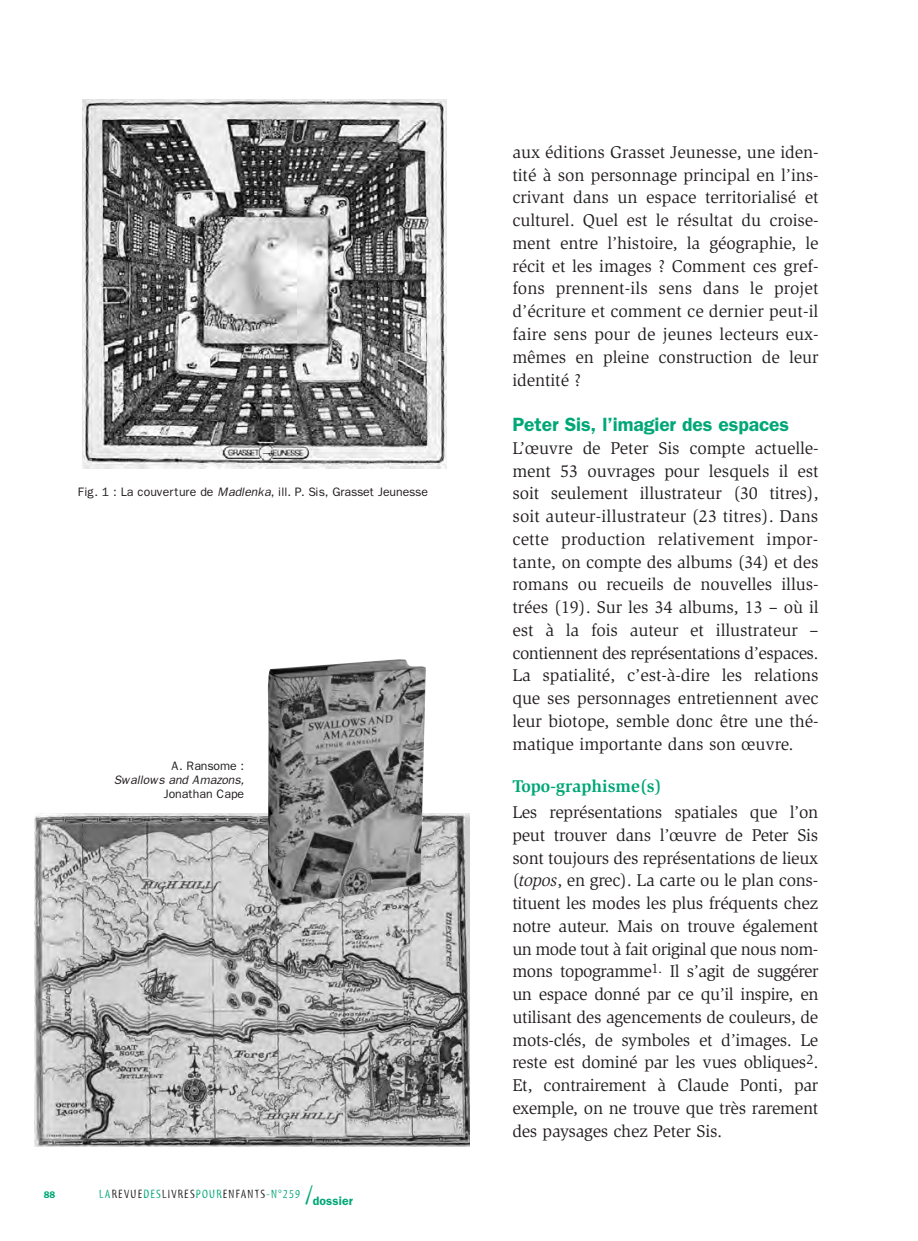
<style>
.page{position:relative;width:918px;height:1241px;background:#fff}
.page>*{position:absolute;margin:0;border:0;box-sizing:border-box;transform-origin:0 0}
.t1{font:600 19.25px "Franklin Gothic";letter-spacing:-.005em;color:#00a777}
.t2{font:17.5px/22.8px "Slimbach";letter-spacing:-.005em;color:#231f20;text-align:justify}
.t3{font:700 17.5px "Slimbach";color:#00a777}
.t4{font:12.25px "Franklin Gothic";letter-spacing:-.005em;color:#231f20}
.t5{font:12.25px "Myriad Tilt";letter-spacing:.1em;color:#231f20}
.t6{font:italic 12.25px "Franklin Gothic";letter-spacing:-.005em;color:#231f20}
.t7{font:600 9.62px "Franklin Gothic";color:#00a777}
.s1{font-style:italic}
.s2{color:#00a777}
.s3{font-size:26.25px;color:#00a777}
.s4{font-family:"Franklin Gothic";font-weight:600;color:#00a777}
</style>
<div class="page">
<img style="left:83px;top:99px;width:364px;height:369px">
<img style="left:35px;top:813px;width:435px;height:333px">
<img style="left:267px;top:659px;width:159px;height:246px">
<p class="t4" style="left:78px;top:484px;width:351px">Fig. 1 : La couverture de <span class="s1">Madlenka</span>, ill. P. Sis, Grasset Jeunesse</p>
<p class="t4" style="left:171px;top:758px;width:74px">A. Ransome :</p>
<p class="t6" style="left:114px;top:772px;width:132px">Swallows and Amazons,</p>
<p class="t4" style="left:164px;top:786px;width:82px">Jonathan Cape</p>
<p class="t7" style="left:44px;top:1188px;width:13px">88</p>
<p class="t5" style="left:99px;top:1188px;width:255px"><span class="s2">LA</span>REVUE<span class="s2">DES</span>LIVRES<span class="s2">POUR</span>ENFANTS<span class="s2">-N°259</span> <span class="s3">/</span><span class="s4">dossier</span></p>
<p class="t2" style="left:512px;top:142px;width:308px">aux éditions Grasset Jeunesse, une iden&shy;tité à son personnage principal en l’ins&shy;crivant dans un espace territorialisé et culturel. Quel est le résultat du croise&shy;ment entre l’histoire, la géographie, le récit et les images ? Comment ces gref&shy;fons prennent-ils sens dans le projet d’écriture et comment ce dernier peut-il faire sens pour de jeunes lecteurs eux&shy;mêmes en pleine construction de leur identité ?</p>
<p class="t1" style="left:512px;top:413px;width:278px">Peter Sis, l’imagier des espaces</p>
<p class="t2" style="left:512px;top:438px;width:308px">L’œuvre de Peter Sis compte actuelle&shy;ment 53 ouvrages pour lesquels il est soit seulement illustrateur (30 titres), soit auteur-illustrateur (23 titres). Dans cette production relativement impor&shy;tante, on compte des albums (34) et des romans ou recueils de nouvelles illus&shy;trées (19). Sur les 34 albums, 13 – où il est à la fois auteur et illustrateur – contiennent des représentations d’espaces.<br>La spatialité, c’est-à-dire les relations que ses personnages entretiennent avec leur biotope, semble donc être une thé&shy;matique importante dans son œuvre.</p>
<p class="t3" style="left:512px;top:779px;width:151px">Topo-graphisme(s)</p>
<p class="t2" style="left:512px;top:802px;width:308px">Les représentations spatiales que l’on peut trouver dans l’œuvre de Peter Sis sont toujours des représentations de lieux (<span class="s1">topos</span>, en grec). La carte ou le plan cons&shy;tituent les modes les plus fréquents chez notre auteur. Mais on trouve également un mode tout à fait original que nous nom&shy;mons topogramme<sup>1.</sup> Il s’agit de suggérer un espace donné par ce qu’il inspire, en utilisant des agencements de couleurs, de mots-clés, de symboles et d’images. Le reste est dominé par les vues obliques<sup>2</sup>.<br>Et, contrairement à Claude Ponti, par exemple, on ne trouve que très rarement des paysages chez Peter Sis.</p>
</div>
